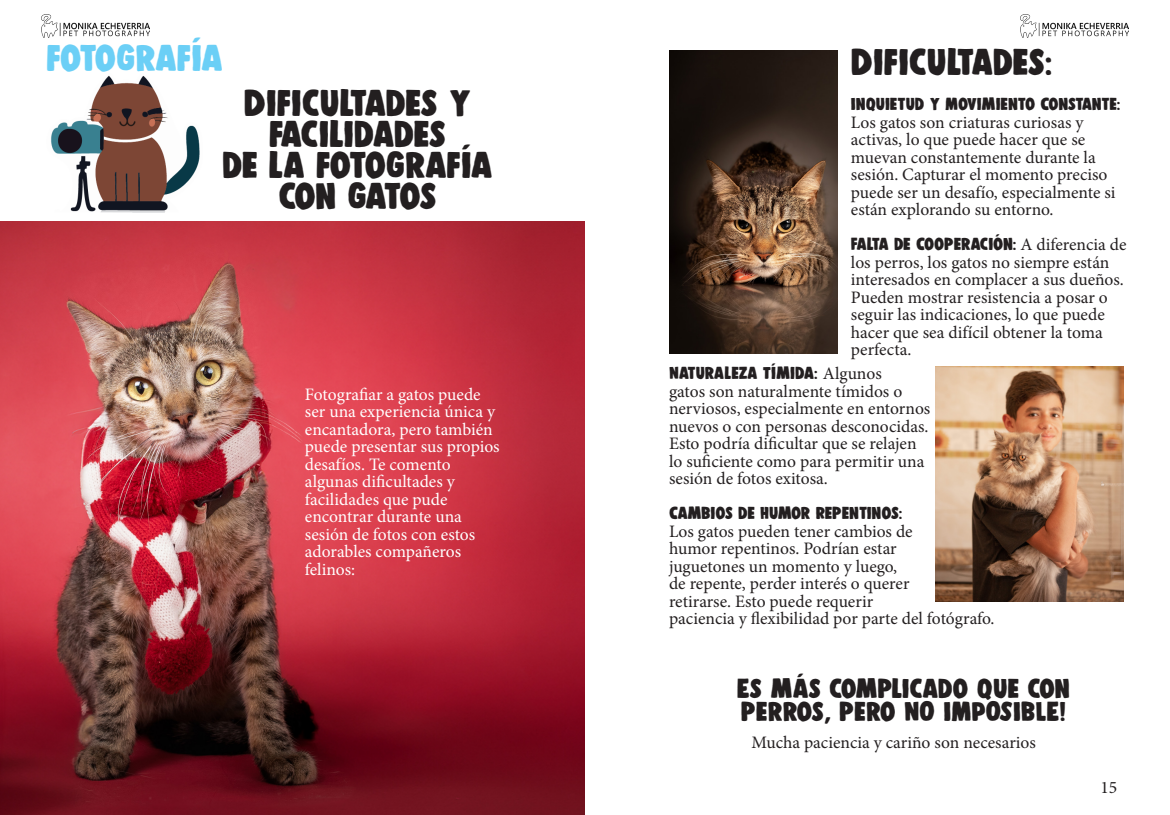
<style>
.page{position:relative;width:1170px;height:815px;background:#fff}
.page>*{position:absolute;margin:0;border:0;box-sizing:border-box;transform-origin:0 0}
.t1{font:37.5px/31.2px "DK Display Patrol";letter-spacing:-.02em;color:#231f20;text-align:center}
.t2{font:37.5px "DK Display Patrol";color:#231f20}
.Titulo_de_capitulo{font:37.5px "DK Display Patrol";letter-spacing:-.03em;color:#6bcff6}
.t3{font:27.5px/22.5px "DK Display Patrol";color:#231f20}
.t4{font:17.5px/17.5px "Minion Pro";color:#231f20}
.t5{font:17.5px/17.5px "Minion Pro";color:#fff}
.s1{font-family:"DK Display Patrol"}
</style>
<div class="page">
<img style="left:41px;top:14px;width:108px;height:24px">
<img style="left:1020px;top:14px;width:108px;height:24px">
<img style="left:0;top:221px;width:585px;height:594px">
<img style="left:51px;top:75px;width:149px;height:138px">
<img style="left:669px;top:51px;width:168px;height:303px">
<img style="left:935px;top:367px;width:188px;height:235px">
<p class="Titulo_de_capitulo" style="left:46px;top:36px;width:178px">FOTOGRAFÍA</p>
<p class="t1" style="left:244px;top:87px;width:229px">DIFICULTADES Y<br>FACILIDADES</p>
<p class="t1" style="left:222px;top:149px;width:272px">DE LA FOTOGRAFÍA<br>CON GATOS</p>
<p class="t5" style="left:305px;top:385px;width:196px">Fotografiar a gatos puede ser una experiencia única y encantadora, pero también puede presentar sus propios desafíos. Te comento algunas dificultades y facilidades que pude encontrar durante una sesión de fotos con estos adorables compañeros felinos:</p>
<p class="t2" style="left:850px;top:40px;width:203px">DIFICULTADES:</p>
<p class="t4" style="left:850px;top:96px;width:271px"><span class="s1">INQUIETUD Y MOVIMIENTO CONSTANTE:<br></span>Los gatos son criaturas curiosas y activas, lo que puede hacer que se muevan constantemente durante la sesión. Capturar el momento preciso puede ser un desafío, especialmente si están explorando su entorno.</p>
<p class="t4" style="left:850px;top:236px;width:277px"><span class="s1">FALTA DE COOPERACIÓN:</span> A diferencia de los perros, los gatos no siempre están interesados en complacer a sus dueños.<br>Pueden mostrar resistencia a posar o seguir las indicaciones, lo que puede hacer que sea difícil obtener la toma perfecta.</p>
<p class="t4" style="left:669px;top:365px;width:263px"><span class="s1">NATURALEZA TÍMIDA:</span> Algunos<br>gatos son naturalmente tímidos o nerviosos, especialmente en entornos nuevos o con personas desconocidas.<br>Esto podría dificultar que se relajen lo suficiente como para permitir una sesión de fotos exitosa.</p>
<p class="t4" style="left:669px;top:505px;width:327px"><span class="s1">CAMBIOS DE HUMOR REPENTINOS:<br></span>Los gatos pueden tener cambios de<br>humor repentinos. Podrían estar<br>juguetones un momento y luego,<br>de repente, perder interés o querer<br>retirarse. Esto puede requerir<br>paciencia y flexibilidad por parte del fotógrafo.</p>
<p class="t3" style="left:736px;top:677px;width:334px">ES MÁS COMPLICADO QUE CON<br>PERROS, PERO NO IMPOSIBLE!</p>
<p class="t4" style="left:751px;top:734px;width:286px">Mucha paciencia y cariño son necesarios</p>
<p class="t4" style="left:1100px;top:778px;width:18px">15</p>
</div>
